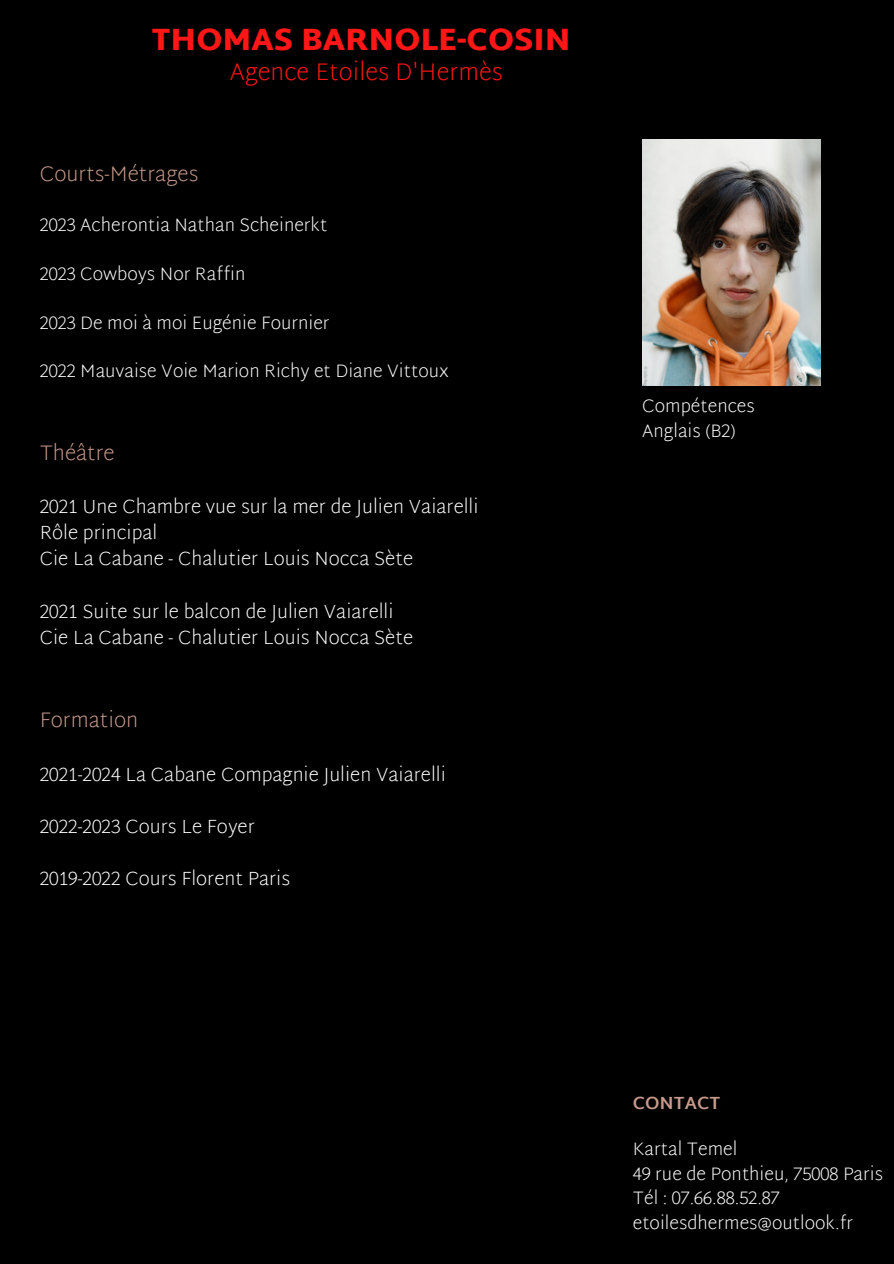
<style>
.page{position:relative;width:894px;height:1264px;background:#fff}
.page>*{position:absolute;margin:0;border:0;box-sizing:border-box;transform-origin:0 0}
.t1{font:900 31.5px "Martel Sans";color:#ff1616}
.t2{font:200 24px "Martel Sans";color:#ff1616}
.t3{font:200 21px "Martel Sans";color:#c7998c}
.t4{font:200 19.05px/26.2px "Martel Sans";color:#fff}
.t5{font:200 18px "Martel Sans";color:#fff}
.t6{font:700 18px "Martel Sans";color:#c7998c}
</style>
<div class="page">
<div style="left:0;top:0;width:893px;height:1263px;background:#000"></div>
<img style="left:642px;top:139px;width:177px;height:247px">
<h2 class="t1" style="left:152px;top:21px;width:420px">THOMAS BARNOLE-COSIN</h2>
<p class="t2" style="left:230px;top:58px;width:274px">Agence Etoiles D'Hermès</p>
<p class="t3" style="left:40px;top:161px;width:160px">Courts-Métrages</p>
<p class="t5" style="left:40px;top:215px;width:289px">2023 Acherontia Nathan Scheinerkt</p>
<p class="t5" style="left:40px;top:263px;width:207px">2023 Cowboys Nor Raffin</p>
<p class="t5" style="left:40px;top:312px;width:291px">2023 De moi à moi Eugénie Fournier</p>
<p class="t5" style="left:40px;top:360px;width:410px">2022 Mauvaise Voie Marion Richy et Diane Vittoux</p>
<p class="t3" style="left:40px;top:440px;width:76px">Théâtre</p>
<p class="t4" style="left:40px;top:493px;width:440px">2021 Une Chambre vue sur la mer de Julien Vaiarelli<br>Rôle principal<br>Cie La Cabane - Chalutier Louis Nocca Sète</p>
<p class="t4" style="left:40px;top:598px;width:375px">2021 Suite sur le balcon de Julien Vaiarelli<br>Cie La Cabane - Chalutier Louis Nocca Sète</p>
<p class="t3" style="left:40px;top:707px;width:100px">Formation</p>
<p class="t4" style="left:40px;top:760px;width:407px">2021-2024 La Cabane Compagnie Julien Vaiarelli</p>
<p class="t4" style="left:40px;top:813px;width:216px">2022-2023 Cours Le Foyer</p>
<p class="t4" style="left:40px;top:865px;width:252px">2019-2022 Cours Florent Paris</p>
<p class="t5" style="left:642px;top:395px;width:114px">Compétences</p>
<p class="t5" style="left:642px;top:420px;width:95px">Anglais (B2)</p>
<p class="t6" style="left:632px;top:1091px;width:89px">CONTACT</p>
<p class="t5" style="left:632px;top:1138px;width:106px">Kartal Temel</p>
<h4 class="t5" style="left:632px;top:1162px;width:252px">49 rue de Ponthieu, 75008 Paris</h4>
<p class="t5" style="left:632px;top:1187px;width:149px">Tél : 07.66.88.52.87</p>
<p class="t5" style="left:632px;top:1212px;width:222px">etoilesdhermes@outlook.fr</p>
</div>
